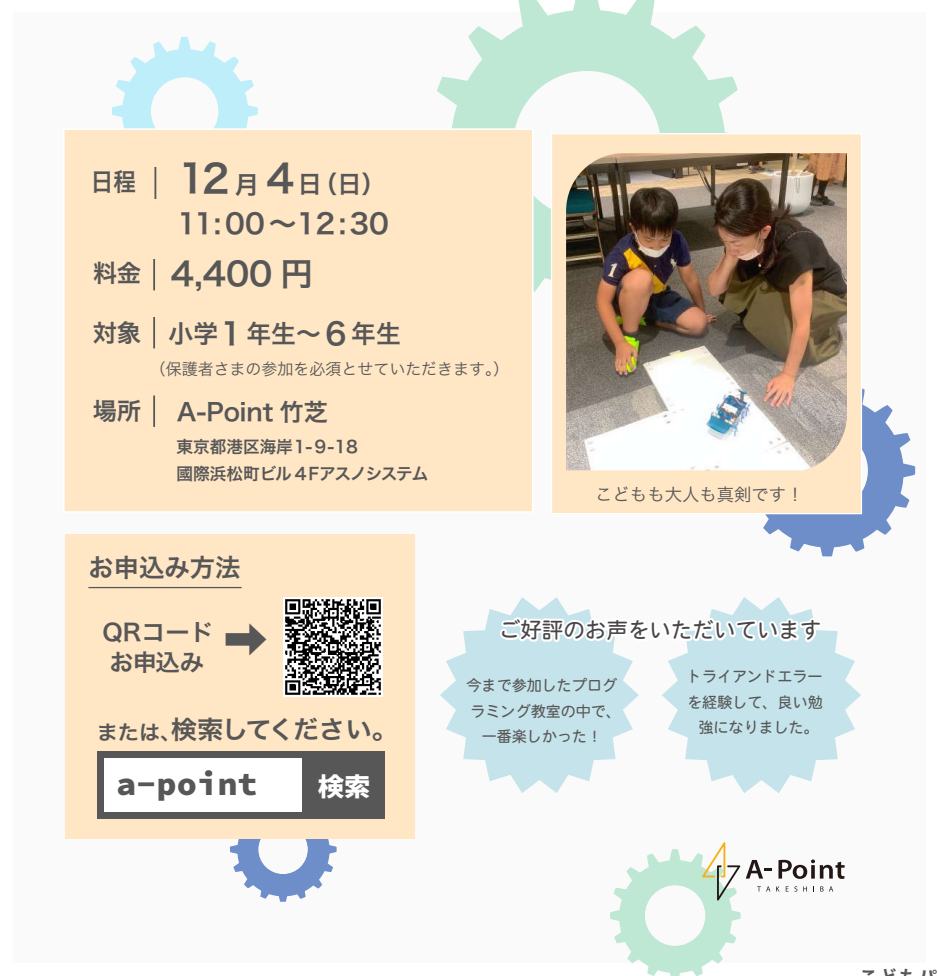
<style>
.page{position:relative;width:938px;height:976px;background:#fff}
.page>*{position:absolute;margin:0;border:0;box-sizing:border-box;transform-origin:0 0}
.t1{font:32.55px "Hira Kaku Pro W6";color:#575757}
.t2{font:800 29.25px "Source Han Code JP";color:#575757;scale:1.04 1}
.t3{font:27.75px "Hira Kaku Pro W6";letter-spacing:-.01em;color:#575757}
.t4{font:25.35px "Hira Kaku Pro W6";letter-spacing:-.06em;color:#575757;scale:1.04 1}
.t5{font:25.35px "Hira Kaku Pro W6";color:#575757}
.t6{font:800 25.35px "Source Han Code JP";color:#fff;scale:1.04 1}
.t7{font:25.05px "Hira Kaku Pro W6";color:#575757}
.t8{font:24.75px "Hira Kaku Pro W6";color:#575757;scale:.92 1}
.t9{font:24.3px "Hira Kaku Pro W6";color:#575757}
.t10{font:24.15px "Hira Kaku Pro W6";color:#575757}
.t11{font:23.4px/30.5px "Hira Kaku Pro W6";color:#575757;scale:1.04 1}
.t12{font:21.45px "Heisei Maru Go Std W4";color:#494547}
.t13{font:17.55px "Hira Kaku Pro W3";color:#575757}
.t14{font:16.8px/27px "Hira Kaku Pro W6";color:#575757}
.t15{font:16.2px "Hira Kaku Pro W3";color:#575757}
.t16{font:15px/25.8px "Heisei Maru Go Std W4";color:#575757;text-align:center}
.s1{font-size:38.85px}
.s2{font-size:24.9px}
.s3{font-size:30.45px}
.s4{font-size:20.25px}
</style>
<div class="page">
<div style="left:13px;top:13px;width:912px;height:949px;background:#fafafa"></div>
<svg style="left:437px;top:0;width:301px;height:292px;fill:#bfe8d4"></svg>
<svg style="left:112px;top:37px;width:146px;height:91px"></svg>
<svg style="left:763px;top:388px;width:152px;height:168px"></svg>
<svg style="left:230px;top:838px;width:106px;height:63px"></svg>
<div style="left:63px;top:128px;width:470px;height:384px;background:#ffe6c5;border:2px solid #fff"></div>
<div style="left:551px;top:133px;width:311px;height:381px;background:#ffe6c5;border:1px solid #fff"></div>
<img style="left:566px;top:153px;width:281px;height:317px">
<svg style="left:610px;top:842px;width:234px;height:133px"></svg>
<hr style="left:153px;top:395px;width:2px;height:31px;background:#575757">
<hr style="left:154px;top:167px;width:2px;height:32px;background:#575757">
<hr style="left:153px;top:259px;width:2px;height:31px;background:#575757">
<hr style="left:153px;top:317px;width:2px;height:31px;background:#575757">
<div style="left:65px;top:533px;width:350px;height:305px;background:#ffe6c5"></div>
<div style="left:97px;top:751px;width:288px;height:67px;background:#575757"></div>
<div style="left:104px;top:757px;width:197px;height:54px;background:#fff"></div>
<img style="left:283px;top:597px;width:100px;height:99px">
<hr style="left:88px;top:586px;width:154px;height:2px;background:#575757">
<svg style="left:440px;top:597px;width:199px;height:195px;fill:#c5e3ea"></svg>
<svg style="left:662px;top:597px;width:199px;height:195px;fill:#c5e3ea"></svg>
<svg style="left:498px;top:613px;width:326px;height:31px"></svg>
<h3 class="t8" style="left:91px;top:160px;width:51px">日程</h3>
<h3 class="t10" style="left:178px;top:164px;width:209px"><span class="s1">1２</span><span class="s2">月</span> <span class="s1">4</span>日（日）</h3>
<h3 class="t3" style="left:177px;top:200px;width:213px">11:00～12:30</h3>
<h3 class="t9" style="left:93px;top:252px;width:50px">料金</h3>
<h1 class="t1" style="left:171px;top:246px;width:144px">4,400 円</h1>
<h3 class="t9" style="left:93px;top:312px;width:50px">対象</h3>
<h3 class="t7" style="left:168px;top:313px;width:234px">小学<span class="s3">１</span>年生～<span class="s3">６</span>年生</h3>
<p class="t15" style="left:150px;top:356px;width:361px">（保護者さまの参加を必須とせていただきます。）</p>
<h3 class="t9" style="left:93px;top:390px;width:50px">場所</h3>
<h3 class="t9" style="left:177px;top:391px;width:153px">A-Point 竹芝</h3>
<p class="t14" style="left:176px;top:432px;width:253px">東京都港区海岸1-9-18<br>國際浜松町ビル 4Fアスノシステム</p>
<h3 class="t5" style="left:88px;top:546px;width:154px">お申込み方法</h3>
<p class="t13" style="left:595px;top:480px;width:210px">こどもも大人も真剣です！</p>
<h3 class="t11" style="left:109px;top:616px;width:155px;text-indent:-7px">QRコード<br>お申込み <sup>➡</sup></h3>
<h3 class="t4" style="left:97px;top:708px;width:291px"><span class="s4">または、</span>検索してください。</h3>
<h2 class="t2" style="left:116px;top:767px;width:138px">a-point</h2>
<h3 class="t6" style="left:318px;top:772px;width:52px">検索</h3>
<h3 class="t12" style="left:499px;top:615px;width:324px">ご好評のお声をいただいています</h3>
<p class="t16" style="left:466px;top:672px;width:156px">今まで参加したプログラミング教室の中で、一番楽しかった！</p>
<p class="t16" style="left:687px;top:663px;width:137px">トライアンドエラーを経験して、良い勉強になりました。</p>
</div>
